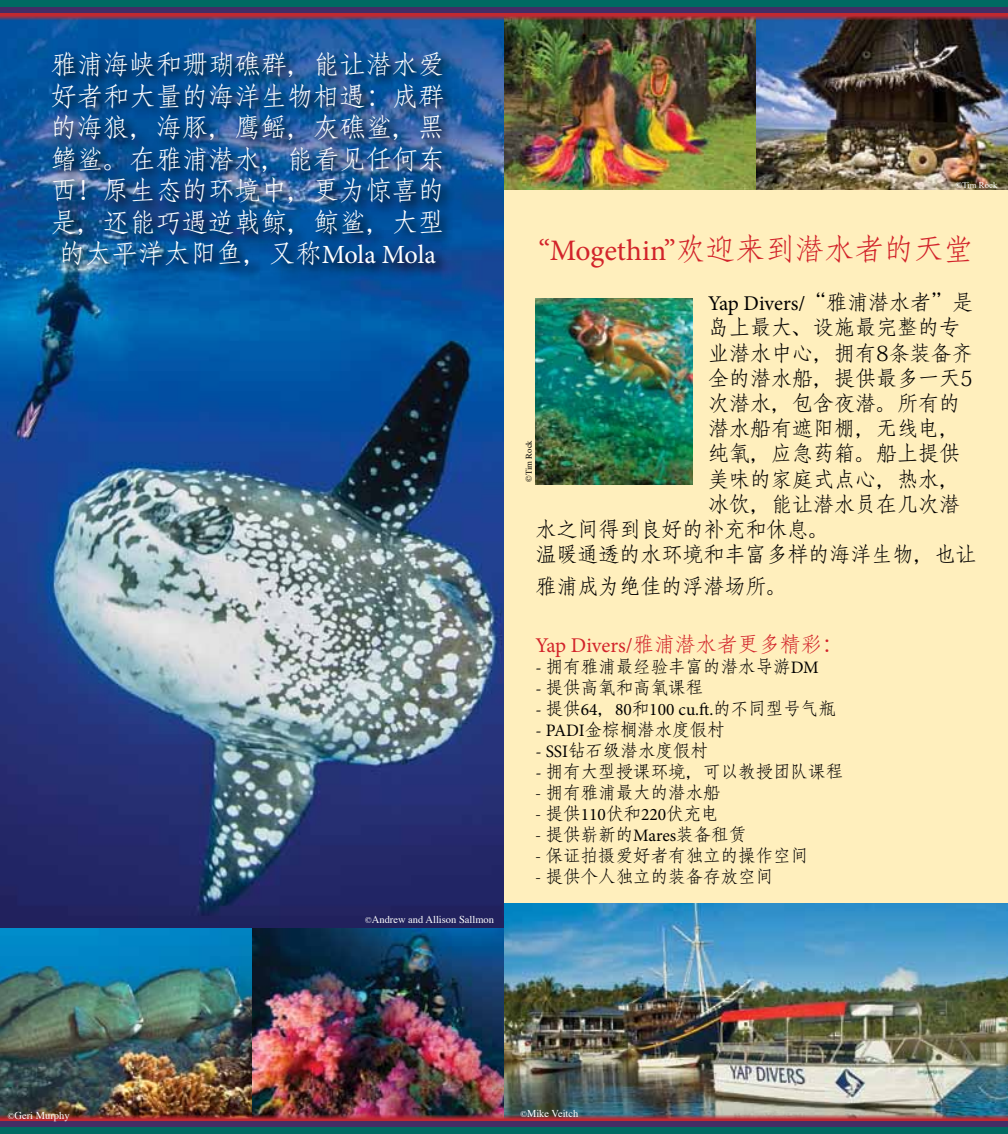
<style>
.page{position:relative;width:1008px;height:1134px;background:#fff}
.page>*{position:absolute;margin:0;border:0;box-sizing:border-box;transform-origin:0 0}
.t1{font:29.75px "Minion Pro";color:#d2232a}
.t2{font:26.25px/31.5px "Adobe Fangsong Std";color:#fff;text-align:center}
.t3{font:21px "Adobe Fangsong Std";color:#000}
.t4{font:21px "Minion Pro";letter-spacing:-.005em;color:#d2232a}
.t5{font:21px "Minion Pro";letter-spacing:-.005em;color:#000}
.t6{font:17.5px "Adobe Fangsong Std";color:#000}
.t7{font:17.5px "Minion Pro";color:#000}
.t8{font:10.5px "Times";color:#fff}
.t9{font:8.75px "Times";color:#fff}
.t10{font:8.75px "Times";color:#000}
.s1{font-family:"Minion Pro"}
.s2{font-size:8.75px}
.s3{font-family:"Adobe Fangsong Std"}
</style>
<div class="page">
<img style="left:0;top:21px;width:504px;height:907px">
<img style="left:0;top:928px;width:504px;height:185px">
<div style="left:0;top:7px;width:504px;height:6px;background:#442d65"></div>
<svg style="left:0;top:13px;width:504px;height:8px;background:#7f3958"></svg>
<div style="left:0;top:0;width:504px;height:7px;background:#006a62"></div>
<div style="left:0;top:1121px;width:504px;height:6px;background:#442d65"></div>
<img style="left:0;top:1113px;width:504px;height:8px">
<div style="left:0;top:1127px;width:504px;height:7px;background:#006a62"></div>
<div style="left:504px;top:183px;width:504px;height:763px;background:#ffefbd"></div>
<img style="left:504px;top:21px;width:252px;height:169px">
<img style="left:756px;top:21px;width:252px;height:169px">
<div style="left:504px;top:7px;width:504px;height:6px;background:#442d65"></div>
<svg style="left:504px;top:13px;width:504px;height:8px;background:#8d3136"></svg>
<div style="left:504px;top:0;width:504px;height:7px;background:#006a62"></div>
<img style="left:504px;top:903px;width:504px;height:210px">
<div style="left:504px;top:1121px;width:504px;height:6px;background:#442d65"></div>
<img style="left:504px;top:1113px;width:504px;height:8px">
<div style="left:504px;top:1127px;width:504px;height:7px;background:#006a62"></div>
<img style="left:536px;top:298px;width:156px;height:186px">
<svg style="left:49px;top:49px;width:408px;height:231px;background:#12508e"></svg>
<p class="t2" style="left:51px;top:49px;width:395px">雅浦海峡和珊瑚礁群，能让潜水爱好者和大量的海洋生物相遇：成群的海狼，海豚，鹰鳐，灰礁鲨，黑鳍鲨。在雅浦潜水，能看见任何东西！原生态的环境中，更为惊喜的是，还能巧遇逆戟鲸，鲸鲨，大型的太平洋太阳鱼，又称<span class="s1">Mola Mola</span></p>
<p class="t8" style="left:365px;top:910px;width:130px"><span class="s2">©</span>Andrew and Allison Sallmon</p>
<p class="t9" style="left:956px;top:177px;width:43px">©Tim Rock</p>
<h1 class="t1" style="left:539px;top:230px;width:436px">“Mogethin”<span class="s3">欢迎来到潜水者的天堂</span></h1>
<p class="t5" style="left:708px;top:289px;width:267px">Yap Divers/<span class="s3">“雅浦潜水者”是</span></p>
<p class="t3" style="left:708px;top:315px;width:253px">岛上最大、设施最完整的专</p>
<p class="t3" style="left:708px;top:340px;width:266px">业潜水中心，拥有8条装备齐</p>
<p class="t3" style="left:708px;top:365px;width:266px">全的潜水船，提供最多一天5</p>
<p class="t3" style="left:708px;top:390px;width:253px">次潜水，包含夜潜。所有的</p>
<p class="t3" style="left:708px;top:416px;width:253px">潜水船有遮阳棚，无线电，</p>
<p class="t3" style="left:708px;top:441px;width:253px">纯氧，应急药箱。船上提供</p>
<p class="t3" style="left:708px;top:466px;width:253px">美味的家庭式点心，热水，</p>
<p class="t3" style="left:708px;top:491px;width:253px">冰饮，能让潜水员在几次潜</p>
<p class="t3" style="left:536px;top:516px;width:295px">水之间得到良好的补充和休息。</p>
<p class="t3" style="left:536px;top:542px;width:442px">温暖通透的水环境和丰富多样的海洋生物，也让</p>
<p class="t3" style="left:536px;top:573px;width:253px">雅浦成为绝佳的浮潜场所。</p>
<p class="t4" style="left:536px;top:632px;width:309px">Yap Divers/<span class="s3">雅浦潜水者更多精彩：</span></p>
<p class="t6" style="left:536px;top:656px;width:285px"><span class="s1">-</span> 拥有雅浦最经验丰富的潜水导游<span class="s1">DM</span></p>
<p class="t6" style="left:536px;top:677px;width:169px"><span class="s1">-</span> 提供高氧和高氧课程</p>
<p class="t7" style="left:536px;top:698px;width:302px">- <span class="s3">提供</span>64<span class="s3">，</span>80<span class="s3">和</span>100 cu.ft.<span class="s3">的不同型号气瓶</span></p>
<p class="t6" style="left:536px;top:719px;width:191px"><span class="s1">- PADI</span>金棕榈潜水度假村</p>
<p class="t6" style="left:536px;top:740px;width:174px"><span class="s1">- SSI</span>钻石级潜水度假村</p>
<p class="t6" style="left:536px;top:761px;width:309px"><span class="s1">-</span> 拥有大型授课环境，可以教授团队课程</p>
<p class="t6" style="left:536px;top:782px;width:187px">- 拥有雅浦最大的潜水船</p>
<p class="t6" style="left:536px;top:803px;width:185px">- 提供<span class="s1">110</span>伏和<span class="s1">220</span>伏充电</p>
<p class="t6" style="left:536px;top:824px;width:212px">- 提供崭新的<span class="s1">Mares</span>装备租赁</p>
<p class="t6" style="left:536px;top:845px;width:274px">- 保证拍摄爱好者有独立的操作空间</p>
<p class="t6" style="left:536px;top:866px;width:239px">- 提供个人独立的装备存放空间</p>
<p class="t10" style="left:521px;top:482px;width:43px;rotate:-90deg">©Tim Rock</p>
<p class="t8" style="left:8px;top:1105px;width:63px"><span class="s2">©</span>Geri Murphy</p>
<p class="t8" style="left:520px;top:1103px;width:60px"><span class="s2">©</span>Mike Veitch</p>
</div>
